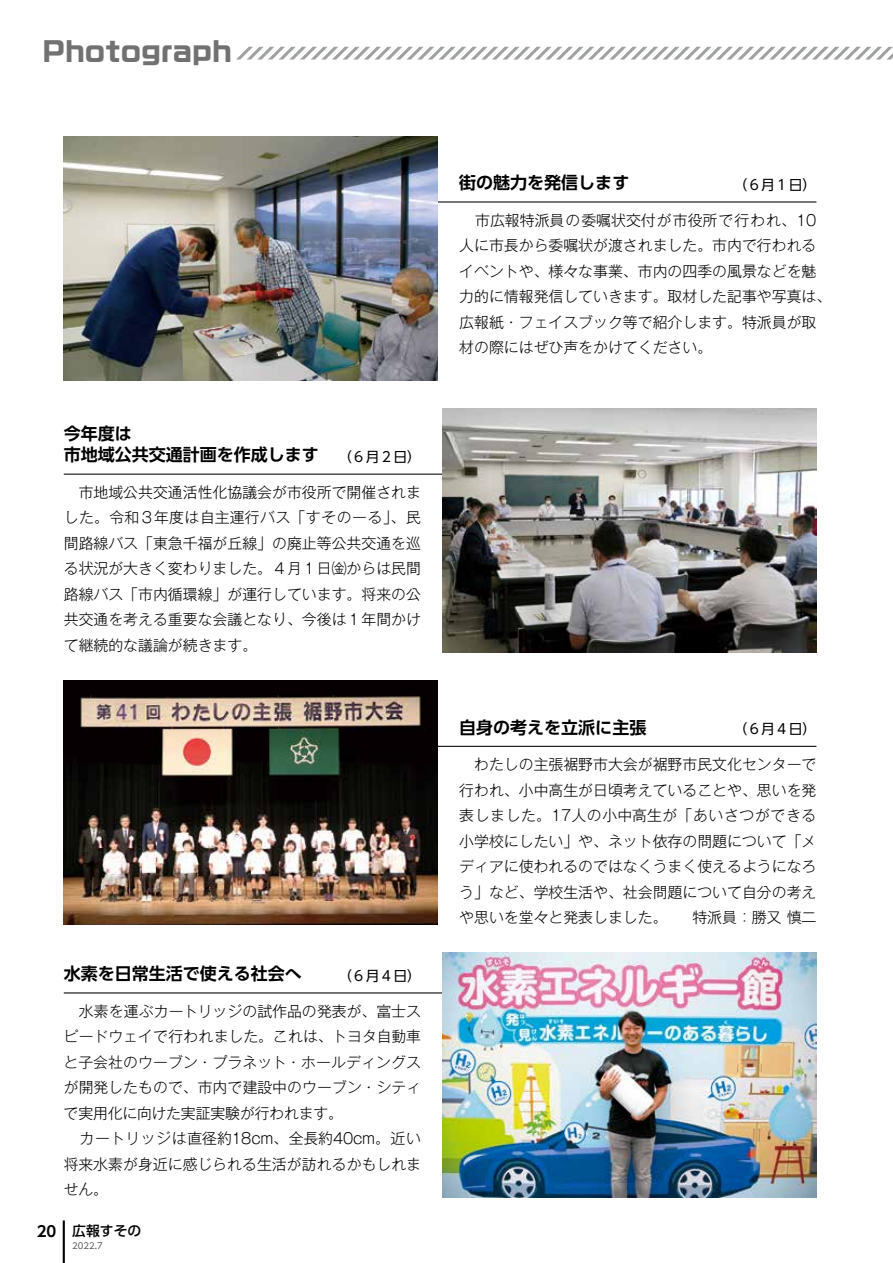
<style>
.page{position:relative;width:893px;height:1263px;background:#fff}
.page>*{position:absolute;margin:0;border:0;box-sizing:border-box;transform-origin:0 0}
.t1{font:700 26.55px "Ro G San Srf Std";color:#727171}
.t2{font:700 16.95px/21.3px "UD Shin Go Pro De";color:#000}
.t3{font:300 14.85px/25.5px "Gothic MB101 Pro";color:#000;text-align:justify}
.t4{font:700 14.85px "UD Shin Go Pro De";color:#000}
.t5{font:13.8px "UD Shin Go Pro";color:#000}
.t6{font:500 13.8px "UD Shin Go Pro";color:#000}
.t7{font:8.55px "UD Shin Go Pro";color:#595757}
.s1{font-family:"UD Shin Go Pro";font-weight:400;font-size:13.8px}
</style>
<div class="page">
<svg style="left:242px;top:47px;width:651px;height:13px"></svg>
<hr style="left:64px;top:992px;width:752px;height:1px;background:#000">
<hr style="left:64px;top:746px;width:752px;height:1px;background:#000">
<hr style="left:64px;top:201px;width:752px;height:2px;background:#000">
<hr style="left:64px;top:474px;width:752px;height:1px;background:#000">
<img style="left:64px;top:136px;width:374px;height:245px">
<img style="left:442px;top:408px;width:374px;height:245px">
<img style="left:64px;top:680px;width:374px;height:245px">
<img style="left:442px;top:952px;width:374px;height:245px">
<hr style="left:63px;top:1220px;width:2px;height:43px;background:#000">
<h1 class="t1" style="left:43px;top:33px;width:191px">Photograph</h1>
<p class="t2" style="left:64px;top:423px;width:359px">今年度は<br>市地域公共交通計画を作成します <span class="s1">（６月２日）</span></p>
<p class="t3" style="left:64px;top:477px;width:359px">　市地域公共交通活性化協議会が市役所で開催されました。令和３年度は自主運行バス「すそのーる」、民間路線バス「東急千福が丘線」の廃止等公共交通を巡る状況が大きく変わりました。４月１日㈮からは民間路線バス「市内循環線」が運行しています。将来の公共交通を考える重要な会議となり、今後は１年間かけて継続的な議論が続きます。</p>
<p class="t2" style="left:64px;top:963px;width:240px">水素を日常生活で使える社会へ</p>
<p class="t5" style="left:338px;top:964px;width:84px">（６月４日）</p>
<p class="t3" style="left:63px;top:996px;width:359px;text-align:left">　水素を運ぶカートリッジの試作品の発表が、富士スピードウェイで行われました。これは、トヨタ自動車と子会社のウーブン・プラネット・ホールディングスが開発したもので、市内で建設中のウーブン・シティで実用化に向けた実証実験が行われます。<br>　カートリッジは直径約18cm、全長約40cm。近い将来水素が身近に感じられる生活が訪れるかもしれません。</p>
<p class="t4" style="left:37px;top:1219px;width:21px">20</p>
<p class="t6" style="left:72px;top:1220px;width:71px">広報すその</p>
<p class="t7" style="left:72px;top:1239px;width:32px">2022.7</p>
<p class="t2" style="left:459px;top:172px;width:172px">街の魅力を発信します</p>
<p class="t5" style="left:733px;top:173px;width:84px">（６月１ 日）</p>
<p class="t3" style="left:459px;top:205px;width:374px;text-align:left">　市広報特派員の委嘱状交付が市役所で行われ、10人に市長から委嘱状が渡されました。市内で行われるイベントや、様々な事業、市内の四季の風景などを魅力的に情報発信していきます。取材した記事や写真は、広報紙・フェイスブック等で紹介します。特派員が取材の際にはぜひ声をかけてください。</p>
<p class="t2" style="left:459px;top:716px;width:189px">自身の考えを立派に主張</p>
<p class="t5" style="left:733px;top:718px;width:84px">（６月４日）</p>
<p class="t3" style="left:459px;top:749px;width:359px">　わたしの主張裾野市大会が裾野市民文化センターで行われ、小中高生が日頃考えていることや、思いを発表しました。17人の小中高生が「あいさつができる小学校にしたい」や、ネット依存の問題について「メディアに使われるのではなくうまく使えるようになろう」など、学校生活や、社会問題について自分の考えや思いを堂々と発表しました。 　特派員：勝又 慎二</p>
</div>
